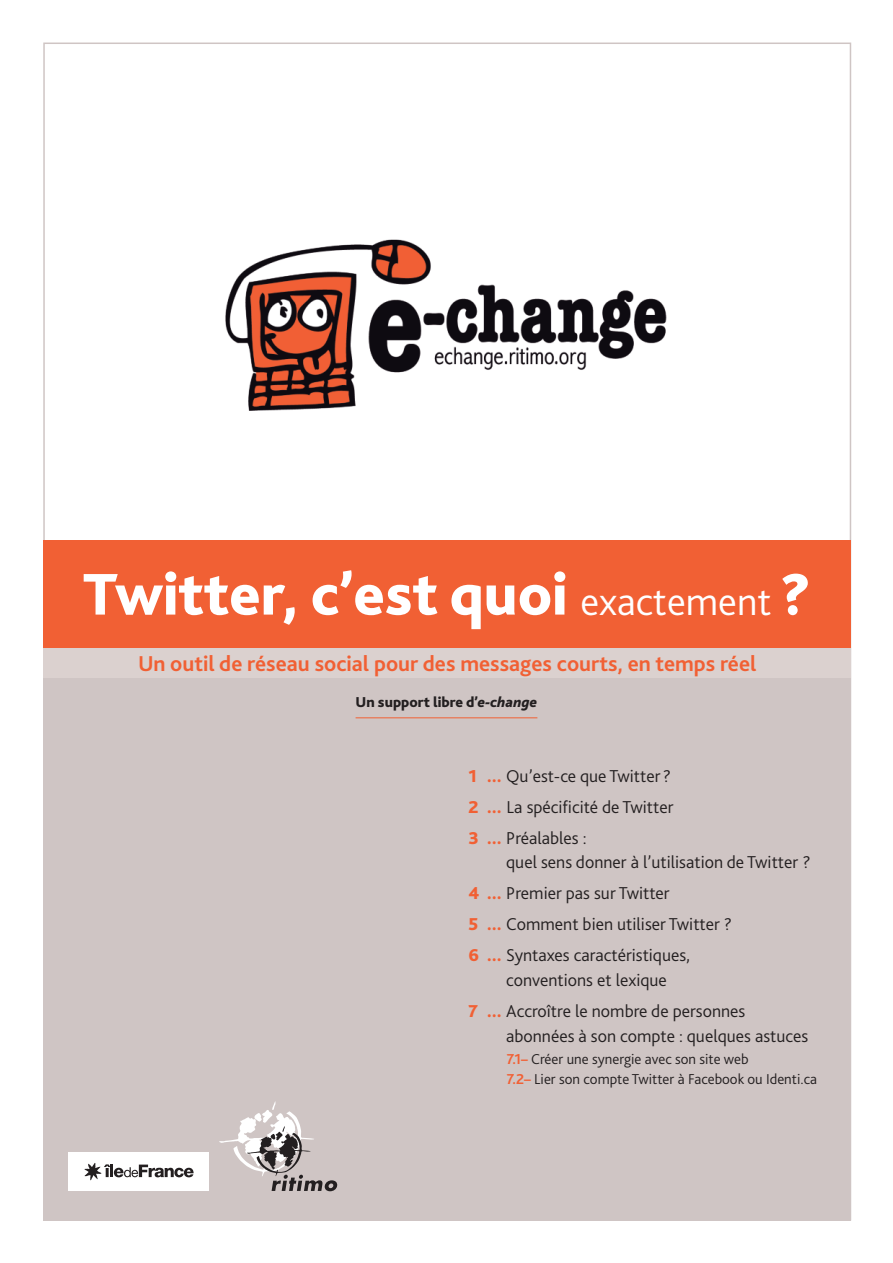
<style>
.page{position:relative;width:893px;height:1263px;background:#fff}
.page>*{position:absolute;margin:0;border:0;box-sizing:border-box;transform-origin:0 0}
.t1{font:800 61.5px "Bliss 2";color:#fff}
.t2{font:700 22.5px "Bliss 2";color:#f16034}
.t3{font:300 18px/31px "Bliss 2";color:#231f20}
.t4{font:300 15px/20.5px "Bliss 2";color:#231f20}
.t5{font:800 15px "Bliss 2";color:#231f20}
.s1{font-weight:300;font-size:40.5px}
.s2{font-style:italic}
.s3{font-weight:800;color:#f16034}
.s4{font-weight:700;color:#f16034}
</style>
<div class="page">
<div style="left:43px;top:540px;width:808px;height:680px;background:#cfc5c4"></div>
<div style="left:43px;top:540px;width:808px;height:108px;background:#f16034"></div>
<img style="left:225px;top:239px;width:442px;height:172px">
<div style="left:69px;top:1152px;width:140px;height:39px;background:#fff"></div>
<svg style="left:84px;top:1163px;width:110px;height:17px"></svg>
<svg style="left:219px;top:1101px;width:118px;height:90px"></svg>
<div style="left:43px;top:648px;width:808px;height:30px;background:#dbd1cf"></div>
<hr style="left:356px;top:717px;width:181px;height:1px;background:#f16034">
<h1 class="t1" style="left:83px;top:571px;width:730px">Twitter, c’est quoi <span class="s1">exactement</span> ?</h1>
<p class="t2" style="left:138px;top:655px;width:620px">Un outil de réseau social pour des messages courts, en temps réel</p>
<p class="t5" style="left:356px;top:696px;width:183px">Un support libre d’<span class="s2">e-change</span></p>
<p class="t3" style="left:468px;top:762px;width:206px"><span class="s3">1 …</span> Qu’est-ce que Twitter ?<br><span class="s3">2 …</span> La spécificité de Twitter<br><span class="s3">3 …</span> Préalables :</p>
<p class="t3" style="left:468px;top:848px;width:344px;text-indent:38px">quel sens donner à l’utilisation de Twitter ?<br><span class="s3">4 …</span> Premier pas sur Twitter<br><span class="s3">5 …</span> Comment bien utiliser Twitter ?<br><span class="s3">6 …</span> Syntaxes caractéristiques,</p>
<p class="t3" style="left:468px;top:966px;width:278px;text-indent:38px">conventions et lexique<br><span class="s3">7 …</span> Accroître le nombre de personnes</p>
<p class="t3" style="left:506px;top:1022px;width:304px">abonnées à son compte : quelques astuces</p>
<p class="t4" style="left:507px;top:1050px;width:312px"><span class="s4">7.1–</span> Créer une synergie avec son site web<br><span class="s4">7.2–</span> Lier son compte Twitter à Facebook ou Identi.ca</p>
</div>
